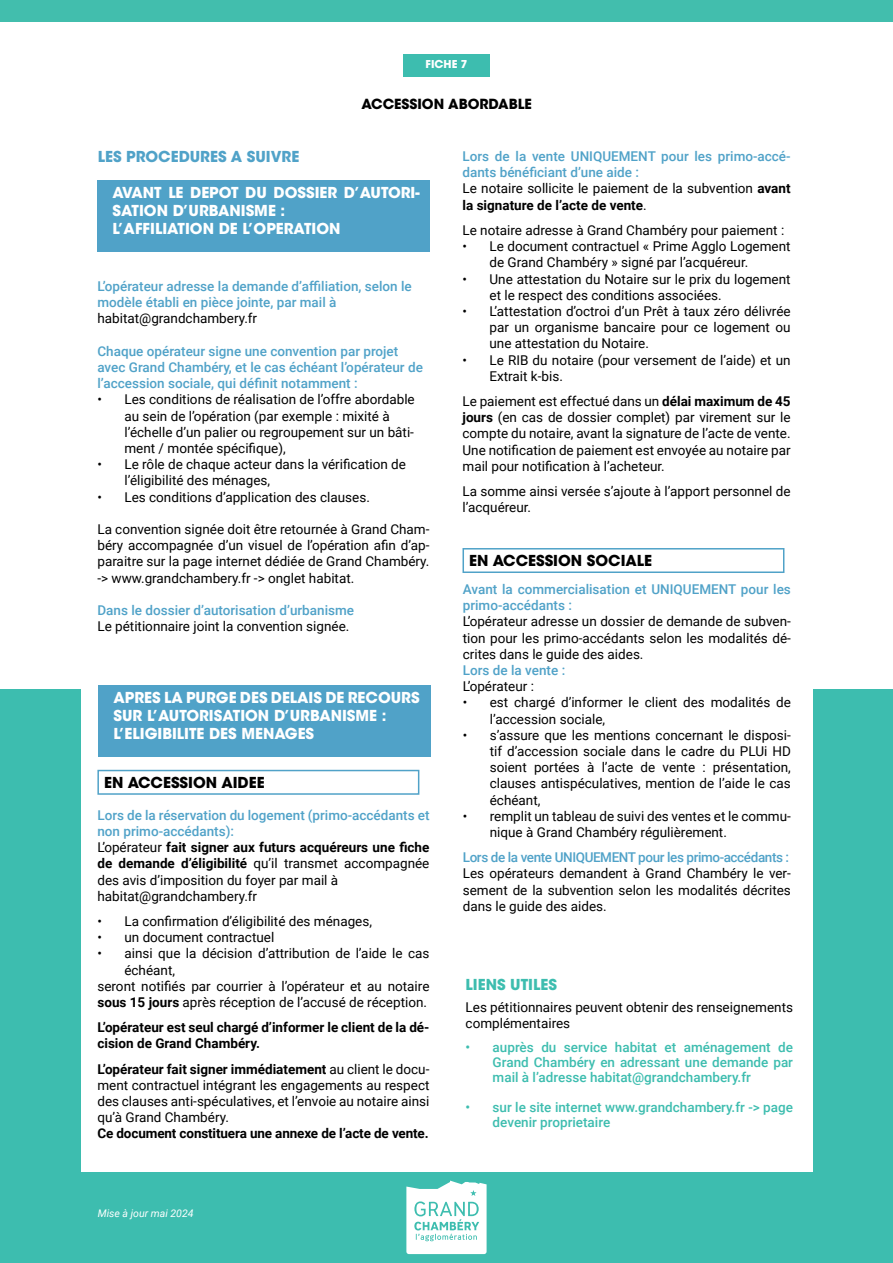
<style>
.page{position:relative;width:893px;height:1263px;background:#fff}
.page>*{position:absolute;margin:0;border:0;box-sizing:border-box;transform-origin:0 0}
.t1{font:700 15px/18px "ITC Avant Garde Std";color:#fff}
.t2{font:700 15px "ITC Avant Garde Std";color:#000}
.t3{font:700 15px "ITC Avant Garde Std";color:#50a2c8}
.t4{font:700 15px "ITC Avant Garde Std";color:#3dbdaf}
.t5{font:700 13.8px "ITC Avant Garde Std";color:#000}
.t6{font:13.5px/16.2px "Roboto";color:#000}
.t7{font:500 13.5px/16.2px "Roboto";color:#50a2c8}
.t8{font:500 13.5px/15px "Roboto";color:#3dbdaf;text-align:justify}
.t9{font:700 13.5px/16.2px "Roboto";color:#000}
.t10{font:500 13.5px "Roboto";letter-spacing:-.03em;color:#50a2c8}
.t11{font:700 10.8px "ITC Avant Garde Std";color:#fff}
.t12{font:italic 10.5px "Roboto";color:#fff}
.s1{font-weight:700}
</style>
<div class="page">
<div style="left:0;top:689px;width:893px;height:574px;background:#3dbdaf"></div>
<div style="left:0;top:0;width:893px;height:21px;background:#42bead"></div>
<div style="left:81px;top:656px;width:731px;height:516px;background:#fff"></div>
<svg style="left:406px;top:1180px;width:81px;height:74px;background:#d6f1ee"></svg>
<div style="left:403px;top:54px;width:87px;height:23px;background:#3dbdaf"></div>
<div style="left:97px;top:770px;width:322px;height:25px;border:2px solid #50a2c8"></div>
<div style="left:97px;top:181px;width:332px;height:71px;background:#50a2c8"></div>
<div style="left:462px;top:548px;width:322px;height:25px;border:2px solid #50a2c8"></div>
<div style="left:98px;top:685px;width:332px;height:71px;background:#50a2c8"></div>
<p class="t11" style="left:426px;top:57px;width:43px">FICHE 7</p>
<p class="t5" style="left:361px;top:95px;width:172px">ACCESSION ABORDABLE</p>
<p class="t3" style="left:98px;top:147px;width:203px">LES PROCEDURES A SUIVRE</p>
<p class="t7" style="left:462px;top:148px;width:330px">Lors de la vente UNIQUEMENT pour les primo-accé&shy;dants bénéficiant d’une aide :</p>
<p class="t6" style="left:462px;top:180px;width:330px">Le notaire sollicite le paiement de la subvention <span class="s1">avant la signature de l’acte de vente</span>.</p>
<p class="t6" style="left:462px;top:221px;width:323px">Le notaire adresse à Grand Chambéry pour paiement :</p>
<p class="t6" style="left:489px;top:238px;width:303px;text-indent:-27px">• Le document contractuel « Prime Agglo Logement de Grand Chambéry » signé par l’acquéreur.</p>
<p class="t6" style="left:489px;top:270px;width:303px;text-indent:-27px">• Une attestation du Notaire sur le prix du logement et le respect des conditions associées.</p>
<p class="t6" style="left:489px;top:302px;width:303px;text-align:justify;text-indent:-27px">• L’attestation d’octroi d’un Prêt à taux zéro délivrée par un organisme bancaire pour ce logement ou une attestation du Notaire.</p>
<p class="t6" style="left:489px;top:351px;width:303px;text-indent:-27px">• Le RIB du notaire (pour versement de l’aide) et un<br>Extrait k-bis.</p>
<p class="t6" style="left:462px;top:392px;width:330px;text-align:justify">Le paiement est effectué dans un <span class="s1">délai maximum de 45 jours</span> (en cas de dossier complet) par virement sur le compte du notaire, avant la signature de l’acte de vente.<br>Une notification de paiement est envoyée au notaire par mail pour notification à l’acheteur.</p>
<p class="t6" style="left:462px;top:482px;width:330px">La somme ainsi versée s’ajoute à l’apport personnel de l’acquéreur.</p>
<p class="t1" style="left:113px;top:184px;width:309px">AVANT LE DEPOT DU DOSSIER D’AUTORI-<br>SATION D’URBANISME :</p>
<p class="t1" style="left:113px;top:220px;width:230px">L’AFFILIATION DE L’OPERATION</p>
<p class="t7" style="left:97px;top:278px;width:316px">L’opérateur adresse la demande d’affiliation, selon le modèle établi en pièce jointe, par mail à</p>
<p class="t6" style="left:97px;top:310px;width:161px">habitat@grandchambery.fr</p>
<p class="t7" style="left:97px;top:342px;width:327px">Chaque opérateur signe une convention par projet avec Grand Chambéry, et le cas échéant l’opérateur de l’accession sociale, qui définit notamment :</p>
<p class="t6" style="left:124px;top:391px;width:292px;text-indent:-27px">• Les conditions de réalisation de l’offre abordable au sein de l’opération (par exemple : mixité à l’échelle d’un palier ou regroupement sur un bâti&shy;ment / montée spécifique),</p>
<p class="t6" style="left:124px;top:456px;width:283px;text-indent:-27px">• Le rôle de chaque acteur dans la vérification de l’éligibilité des ménages,</p>
<p class="t6" style="left:97px;top:488px;width:274px">• Les conditions d’application des clauses.</p>
<p class="t6" style="left:97px;top:521px;width:334px;text-align:justify">La convention signée doit être retournée à Grand Cham&shy;béry accompagnée d’un visuel de l’opération afin d’ap&shy;paraitre sur la page internet dédiée de Grand Chambéry.</p>
<p class="t6" style="left:97px;top:569px;width:258px">-&gt; www.grandchambery.fr -&gt; onglet habitat.</p>
<p class="t7" style="left:97px;top:602px;width:258px">Dans le dossier d’autorisation d’urbanisme</p>
<p class="t6" style="left:97px;top:618px;width:253px">Le pétitionnaire joint la convention signée.</p>
<p class="t2" style="left:469px;top:550px;width:184px">EN ACCESSION SOCIALE</p>
<p class="t7" style="left:463px;top:581px;width:330px">Avant la commercialisation et UNIQUEMENT pour les primo-accédants :</p>
<p class="t6" style="left:463px;top:613px;width:330px;text-align:justify">L’opérateur adresse un dossier de demande de subven&shy;tion pour les primo-accédants selon les modalités dé&shy;crites dans le guide des aides.</p>
<p class="t7" style="left:463px;top:662px;width:104px">Lors de la vente :</p>
<p class="t6" style="left:463px;top:678px;width:73px">L’opérateur :</p>
<p class="t6" style="left:490px;top:694px;width:303px;text-indent:-27px">• est chargé d’informer le client des modalités de l’accession sociale,</p>
<p class="t6" style="left:490px;top:726px;width:303px;text-align:justify;text-indent:-27px">• s’assure que les mentions concernant le disposi&shy;tif d’accession sociale dans le cadre du PLUi HD soient portées à l’acte de vente : présentation, clauses antispéculatives, mention de l’aide le cas échéant,</p>
<p class="t6" style="left:490px;top:807px;width:303px;text-indent:-27px">• remplit un tableau de suivi des ventes et le commu&shy;nique à Grand Chambéry régulièrement.</p>
<p class="t10" style="left:463px;top:848px;width:328px">Lors de la vente UNIQUEMENT pour les primo-accédants :</p>
<p class="t6" style="left:463px;top:865px;width:330px;text-align:justify">Les opérateurs demandent à Grand Chambéry le ver&shy;sement de la subvention selon les modalités décrites dans le guide des aides.</p>
<p class="t1" style="left:114px;top:688px;width:308px">APRES LA PURGE DES DELAIS DE RECOURS<br>SUR L’AUTORISATION D’URBANISME :</p>
<p class="t1" style="left:114px;top:724px;width:202px">L’ELIGIBILITE DES MENAGES</p>
<p class="t2" style="left:104px;top:772px;width:162px">EN ACCESSION AIDEE</p>
<p class="t7" style="left:97px;top:806px;width:334px">Lors de la réservation du logement (primo-accédants et non primo-accédants):</p>
<p class="t6" style="left:97px;top:839px;width:334px;text-align:justify">L’opérateur <span class="s1">fait signer aux futurs acquéreurs une fiche de demande d’éligibilité</span> qu’il transmet accompagnée des avis d’imposition du foyer par mail à</p>
<p class="t6" style="left:97px;top:887px;width:161px">habitat@grandchambery.fr</p>
<p class="t6" style="left:97px;top:913px;width:276px">• La confirmation d’éligibilité des ménages,</p>
<p class="t6" style="left:97px;top:929px;width:178px">• un document contractuel</p>
<p class="t6" style="left:124px;top:945px;width:307px;text-indent:-27px">• ainsi que la décision d’attribution de l’aide le cas échéant,</p>
<p class="t6" style="left:97px;top:977px;width:334px">seront notifiés par courrier à l’opérateur et au notaire <span class="s1">sous 15 jours</span> après réception de l’accusé de réception.</p>
<p class="t9" style="left:97px;top:1019px;width:334px">L’opérateur est seul chargé d’informer le client de la dé&shy;cision de Grand Chambéry.</p>
<p class="t6" style="left:97px;top:1060px;width:334px;text-align:justify"><span class="s1">L’opérateur fait signer immédiatement</span> au client le docu&shy;ment contractuel intégrant les engagements au respect des clauses anti-spéculatives, et l’envoie au notaire ainsi qu’à Grand Chambéry.</p>
<p class="t9" style="left:97px;top:1125px;width:333px">Ce document constituera une annexe de l’acte de vente.</p>
<p class="t4" style="left:466px;top:975px;width:93px">LIENS UTILES</p>
<p class="t6" style="left:466px;top:999px;width:329px">Les pétitionnaires peuvent obtenir des renseignements complémentaires</p>
<p class="t8" style="left:493px;top:1039px;width:302px;text-indent:-27px">• auprès du service habitat et aménagement de Grand Chambéry en adressant une demande par mail à l’adresse habitat@grandchambery.fr</p>
<p class="t8" style="left:493px;top:1099px;width:302px;text-indent:-27px">• sur le site internet www.grandchambery.fr -&gt; page devenir proprietaire</p>
<p class="t12" style="left:98px;top:1206px;width:97px">Mise à jour mai 2024</p>
</div>
